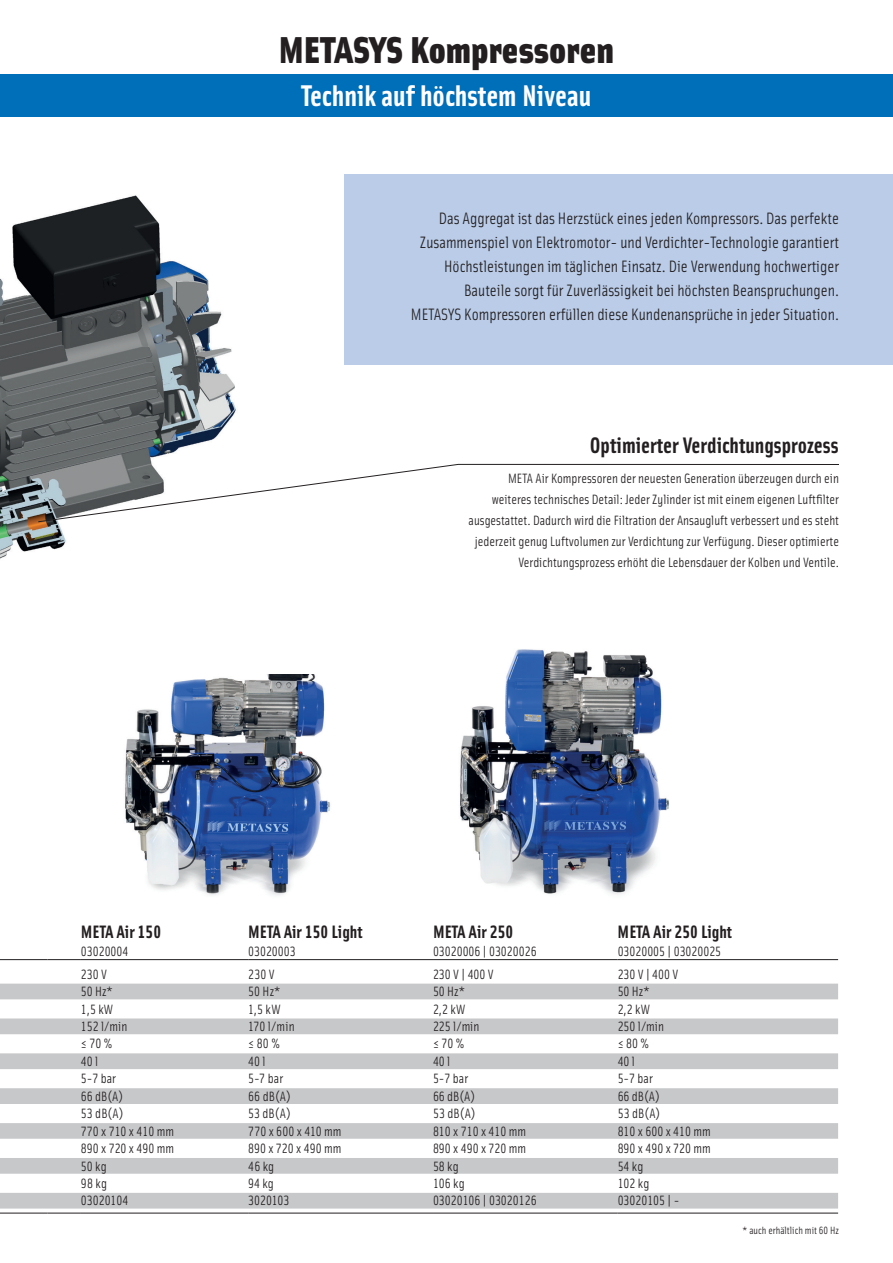
<style>
.page{position:relative;width:893px;height:1263px;background:#fff}
.page>*{position:absolute;margin:0;border:0;box-sizing:border-box;transform-origin:0 0}
.t1{font:37.5px "Solex Black Lining";color:#231f20}
.t2{font:30px "Solex Bold Lining";color:#fff}
.t3{font:22.5px "Solex Bold Lining";color:#231f20}
.t4{font:18px "Solex Bold Lining";color:#231f20}
.t5{font:16.5px/24px "Solex Regular Lining";color:#231f20;text-align:right}
.t6{font:13.5px/21px "Solex Regular Lining";color:#231f20;text-align:right}
.t7{font:10.5px "Solex Regular Lining";color:#231f20}
</style>
<div class="page">
<div style="left:0;top:74px;width:893px;height:43px;background:#006fba"></div>
<img style="left:125px;top:674px;width:205px;height:221px">
<img style="left:460px;top:649px;width:209px;height:245px">
<div style="left:345px;top:174px;width:548px;height:191px;background:#bacce8"></div>
<img style="left:0;top:195px;width:236px;height:364px">
<svg style="left:37px;top:464px;width:802px;height:59px"></svg>
<svg style="left:0;top:984px;width:838px;height:224px;fill:#c7c8ca"></svg>
<svg style="left:0;top:1139px;width:838px;height:19px"></svg>
<hr style="left:0;top:959px;width:47px;height:1px;background:#231f20">
<hr style="left:47px;top:959px;width:34px;height:1px;background:#231f20">
<hr style="left:81px;top:959px;width:167px;height:1px;background:#231f20">
<hr style="left:248px;top:959px;width:185px;height:1px;background:#231f20">
<hr style="left:433px;top:959px;width:185px;height:1px;background:#231f20">
<hr style="left:618px;top:959px;width:220px;height:1px;background:#231f20">
<hr style="left:0;top:1213px;width:47px;height:1px;background:#231f20">
<hr style="left:47px;top:1213px;width:34px;height:1px;background:#231f20">
<hr style="left:81px;top:1213px;width:167px;height:1px;background:#231f20">
<hr style="left:248px;top:1213px;width:185px;height:1px;background:#231f20">
<hr style="left:433px;top:1213px;width:185px;height:1px;background:#231f20">
<hr style="left:618px;top:1213px;width:220px;height:1px;background:#231f20">
<h1 class="t1" style="left:279px;top:24px;width:337px">METASYS Kompressoren</h1>
<h2 class="t2" style="left:301px;top:76px;width:292px">Technik auf höchstem Niveau</h2>
<p class="t5" style="left:411px;top:206px;width:430px">Das Aggregat ist das Herzstück eines jeden Kompressors. Das perfekte Zusammenspiel von Elektromotor- und Verdichter-Technologie garantiert Höchstleistungen im täglichen Einsatz. Die Verwendung hochwertiger Bauteile sorgt für Zuverlässigkeit bei höchsten Beanspruchungen.<br>METASYS Kompressoren erfüllen diese Kundenansprüche in jeder Situation.</p>
<h3 class="t3" style="left:590px;top:431px;width:250px">Optimierter Verdichtungsprozess</h3>
<p class="t6" style="left:469px;top:467px;width:372px">META Air Kompressoren der neuesten Generation überzeugen durch ein weiteres technisches Detail: Jeder Zylinder ist mit einem eigenen Luftfilter ausgestattet. Dadurch wird die Filtration der Ansaugluft verbessert und es steht jederzeit genug Luftvolumen zur Verdichtung zur Verfügung. Dieser optimierte Verdichtungsprozess erhöht die Lebensdauer der Kolben und Ventile.</p>
<h3 class="t4" style="left:81px;top:920px;width:82px">META Air 150</h3>
<h3 class="t4" style="left:248px;top:920px;width:116px">META Air 150 Light</h3>
<h3 class="t4" style="left:433px;top:920px;width:82px">META Air 250</h3>
<h3 class="t4" style="left:618px;top:920px;width:116px">META Air 250 Light</h3>
<p class="t6" style="left:81px;top:940px;width:49px">03020004</p>
<p class="t6" style="left:248px;top:940px;width:49px">03020003</p>
<p class="t6" style="left:433px;top:940px;width:105px">03020006 | 03020026</p>
<p class="t6" style="left:618px;top:940px;width:105px">03020005 | 03020025</p>
<p class="t6" style="left:81px;top:963px;width:28px">230 V</p>
<p class="t6" style="left:248px;top:963px;width:28px">230 V</p>
<p class="t6" style="left:433px;top:963px;width:62px">230 V | 400 V</p>
<p class="t6" style="left:618px;top:963px;width:62px">230 V | 400 V</p>
<p class="t6" style="left:81px;top:980px;width:33px">50 Hz*</p>
<p class="t6" style="left:248px;top:980px;width:34px">50 Hz*</p>
<p class="t6" style="left:433px;top:980px;width:33px">50 Hz*</p>
<p class="t6" style="left:618px;top:980px;width:33px">50 Hz*</p>
<p class="t6" style="left:81px;top:998px;width:34px">1,5 kW</p>
<p class="t6" style="left:248px;top:998px;width:34px">1,5 kW</p>
<p class="t6" style="left:433px;top:998px;width:34px">2,2 kW</p>
<p class="t6" style="left:618px;top:998px;width:34px">2,2 kW</p>
<p class="t6" style="left:81px;top:1015px;width:48px">152 l/min</p>
<p class="t6" style="left:248px;top:1015px;width:48px">170 l/min</p>
<p class="t6" style="left:433px;top:1015px;width:48px">225 l/min</p>
<p class="t6" style="left:618px;top:1015px;width:48px">250 l/min</p>
<p class="t6" style="left:81px;top:1033px;width:33px">≤ 70 %</p>
<p class="t6" style="left:248px;top:1033px;width:33px">≤ 80 %</p>
<p class="t6" style="left:433px;top:1033px;width:33px">≤ 70 %</p>
<p class="t6" style="left:618px;top:1033px;width:33px">≤ 80 %</p>
<p class="t6" style="left:81px;top:1050px;width:19px">40 l</p>
<p class="t6" style="left:248px;top:1050px;width:19px">40 l</p>
<p class="t6" style="left:433px;top:1050px;width:19px">40 l</p>
<p class="t6" style="left:618px;top:1050px;width:19px">40 l</p>
<p class="t6" style="left:81px;top:1068px;width:37px">5-7 bar</p>
<p class="t6" style="left:248px;top:1068px;width:37px">5-7 bar</p>
<p class="t6" style="left:433px;top:1068px;width:37px">5-7 bar</p>
<p class="t6" style="left:618px;top:1068px;width:37px">5-7 bar</p>
<p class="t6" style="left:81px;top:1085px;width:44px">66 dB(A)</p>
<p class="t6" style="left:248px;top:1085px;width:44px">66 dB(A)</p>
<p class="t6" style="left:433px;top:1085px;width:44px">66 dB(A)</p>
<p class="t6" style="left:618px;top:1085px;width:44px">66 dB(A)</p>
<p class="t6" style="left:81px;top:1102px;width:44px">53 dB(A)</p>
<p class="t6" style="left:248px;top:1102px;width:44px">53 dB(A)</p>
<p class="t6" style="left:433px;top:1102px;width:44px">53 dB(A)</p>
<p class="t6" style="left:618px;top:1102px;width:44px">53 dB(A)</p>
<p class="t6" style="left:81px;top:1120px;width:95px">770 x 710 x 410 mm</p>
<p class="t6" style="left:248px;top:1120px;width:95px">770 x 600 x 410 mm</p>
<p class="t6" style="left:433px;top:1120px;width:95px">810 x 710 x 410 mm</p>
<p class="t6" style="left:618px;top:1120px;width:95px">810 x 600 x 410 mm</p>
<p class="t6" style="left:81px;top:1137px;width:95px">890 x 720 x 490 mm</p>
<p class="t6" style="left:248px;top:1137px;width:95px">890 x 720 x 490 mm</p>
<p class="t6" style="left:433px;top:1137px;width:95px">890 x 490 x 720 mm</p>
<p class="t6" style="left:618px;top:1137px;width:95px">890 x 490 x 720 mm</p>
<p class="t6" style="left:81px;top:1155px;width:27px">50 kg</p>
<p class="t6" style="left:248px;top:1155px;width:28px">46 kg</p>
<p class="t6" style="left:433px;top:1155px;width:27px">58 kg</p>
<p class="t6" style="left:618px;top:1155px;width:27px">54 kg</p>
<p class="t6" style="left:81px;top:1172px;width:28px">98 kg</p>
<p class="t6" style="left:248px;top:1172px;width:27px">94 kg</p>
<p class="t6" style="left:433px;top:1172px;width:33px">106 kg</p>
<p class="t6" style="left:618px;top:1172px;width:33px">102 kg</p>
<p class="t6" style="left:81px;top:1190px;width:49px">03020104</p>
<p class="t6" style="left:248px;top:1190px;width:43px">3020103</p>
<p class="t6" style="left:433px;top:1190px;width:105px">03020106 | 03020126</p>
<p class="t6" style="left:618px;top:1190px;width:63px">03020105 | -</p>
<p class="t7" style="left:743px;top:1223px;width:98px">* auch erhältlich mit 60 Hz</p>
</div>
